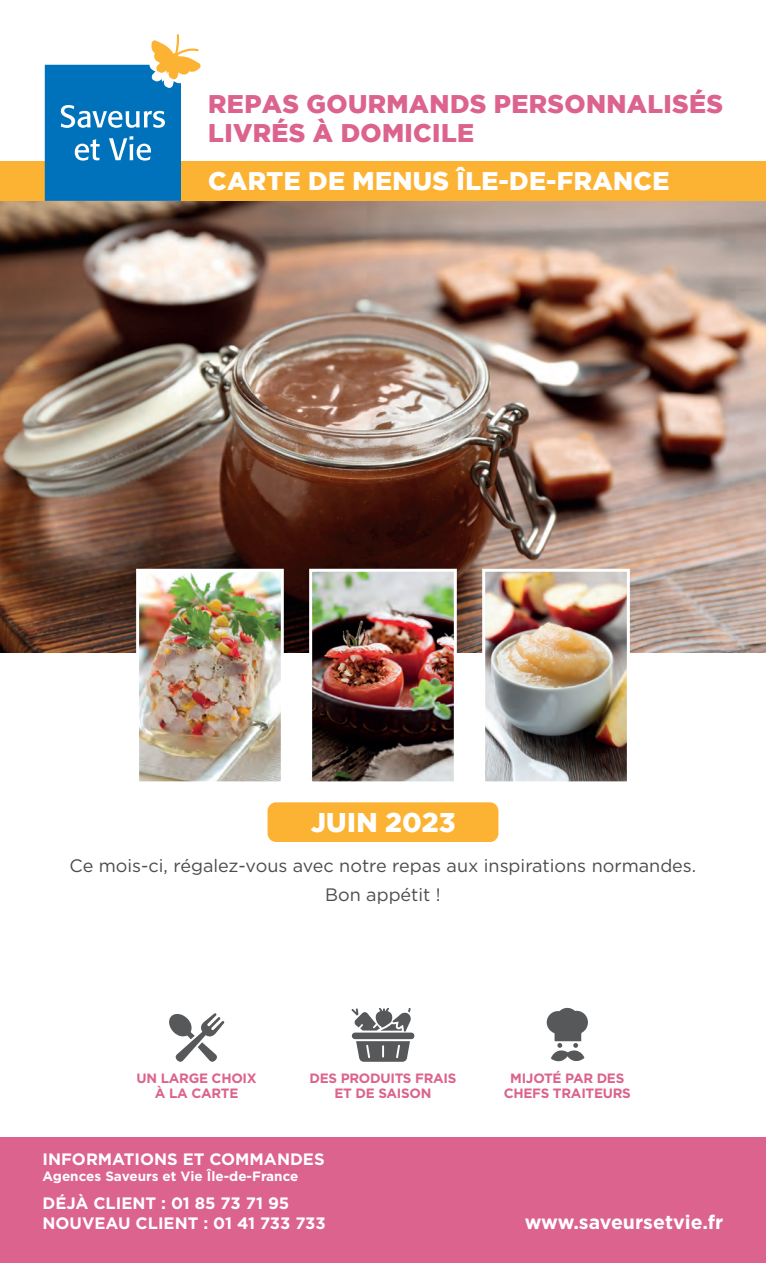
<style>
.page{position:relative;width:766px;height:1263px;background:#fff}
.page>*{position:absolute;margin:0;border:0;box-sizing:border-box;transform-origin:0 0}
.t1{font:900 27px "Gotham";letter-spacing:.005em;color:#fff}
.t2{font:900 25.5px/28.5px "Gotham";letter-spacing:.015em;color:#db638d}
.t3{font:900 25.5px "Gotham";letter-spacing:.015em;color:#fff}
.t4{font:700 19.5px "Gotham";color:#fff}
.t5{font:18px "Gotham";color:#4b4c4d}
.t6{font:700 16.5px/19.5px "Gotham";color:#fff}
.t7{font:700 13.5px/15px "Gotham";letter-spacing:-.02em;color:#db638d;text-align:center}
.t8{font:700 13.5px "Gotham";color:#fff}
</style>
<div class="page">
<img style="left:0;top:201px;width:765px;height:451px">
<div style="left:267px;top:802px;width:231px;height:40px;background:#fcb333;border-radius:9px"></div>
<div style="left:0;top:161px;width:765px;height:40px;background:#fcb333"></div>
<svg style="left:45px;top:34px;width:156px;height:167px"></svg>
<svg style="left:169px;top:1013px;width:55px;height:49px"></svg>
<svg style="left:351px;top:1008px;width:64px;height:54px"></svg>
<svg style="left:546px;top:1008px;width:41px;height:54px"></svg>
<div style="left:0;top:1137px;width:765px;height:126px;background:#db638d"></div>
<img style="left:140px;top:573px;width:140px;height:207px">
<div style="left:136px;top:569px;width:148px;height:215px;border:3px solid #fff"></div>
<img style="left:486px;top:573px;width:139px;height:207px">
<div style="left:482px;top:569px;width:147px;height:215px;border:3px solid #fff"></div>
<img style="left:313px;top:573px;width:139px;height:207px">
<div style="left:309px;top:569px;width:147px;height:215px;border:3px solid #fff"></div>
<p class="t2" style="left:208px;top:89px;width:516px">REPAS GOURMANDS PERSONNALISÉS<br>LIVRÉS À DOMICILE</p>
<p class="t3" style="left:208px;top:167px;width:462px">CARTE DE MENUS ÎLE-DE-FRANCE</p>
<p class="t1" style="left:310px;top:807px;width:146px">JUIN 2023</p>
<p class="t5" style="left:70px;top:854px;width:628px">Ce mois-ci, régalez-vous avec notre repas aux inspirations normandes.</p>
<p class="t5" style="left:325px;top:883px;width:117px">Bon appétit !</p>
<p class="t7" style="left:137px;top:1071px;width:121px">UN LARGE CHOIX<br>À LA CARTE</p>
<p class="t7" style="left:309px;top:1071px;width:148px">DES PRODUITS FRAIS<br>ET DE SAISON</p>
<p class="t7" style="left:503px;top:1071px;width:129px">MIJOTÉ PAR DES<br>CHEFS TRAITEURS</p>
<p class="t6" style="left:43px;top:1149px;width:283px">INFORMATIONS ET COMMANDES</p>
<p class="t8" style="left:43px;top:1168px;width:257px">Agences Saveurs et Vie Île-de-France</p>
<p class="t6" style="left:43px;top:1194px;width:285px">DÉJÀ CLIENT : 01 85 73 71 95<br>NOUVEAU CLIENT : 01 41 733 733</p>
<p class="t4" style="left:524px;top:1209px;width:200px">www.saveursetvie.fr</p>
</div>
